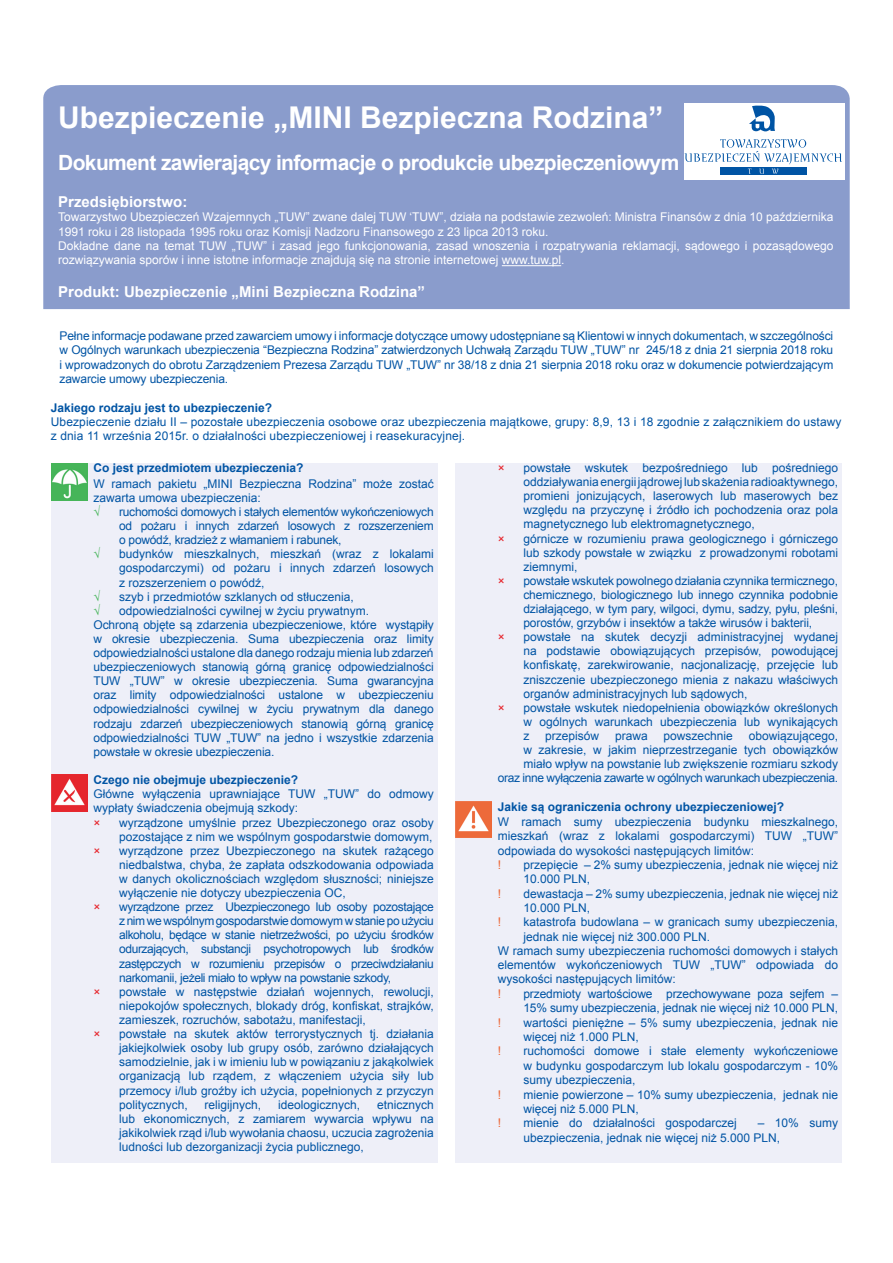
<style>
.page{position:relative;width:893px;height:1263px;background:#fff}
.page>*{position:absolute;margin:0;border:0;box-sizing:border-box;transform-origin:0 0}
.t1{font:700 30px "Arial";color:#fff}
.t2{font:700 21px "Arial";letter-spacing:-.03em;color:#fff}
.t3{font:700 15px "Arial";color:#fff}
.t4{font:12px/14.1px "Arial";color:#0054a4;text-align:justify}
.t5{font:12px/14.4px "Arial";color:#fff}
.t6{font:700 12px "Arial";color:#0054a4}
.t7{font:12px "Arial";color:#e6262d}
.t8{font:12px "Arial";color:#ed6a3a}
.t9{font:12px "Arial";color:#45b459}
</style>
<div class="page">
<div style="left:43px;top:85px;width:807px;height:224px;background:#8a9ccc"></div>
<div style="left:684px;top:103px;width:160px;height:76px;background:#fff"></div>
<svg style="left:749px;top:105px;width:26px;height:26px"></svg>
<div style="left:720px;top:168px;width:86px;height:7px;background:#0054a4"></div>
<svg style="left:684px;top:139px;width:158px;height:35px"></svg>
<hr style="left:502px;top:265px;width:59px;height:1px;background:#fff">
<div style="left:455px;top:463px;width:387px;height:700px;background:#eeeff8"></div>
<div style="left:51px;top:464px;width:387px;height:699px;background:#eeeff8"></div>
<img style="left:51px;top:464px;width:36px;height:36px">
<img style="left:51px;top:775px;width:36px;height:36px">
<img style="left:455px;top:801px;width:36px;height:37px">
<h1 class="t1" style="left:58px;top:97px;width:607px">Ubezpieczenie „MINI Bezpieczna Rodzina”</h1>
<h2 class="t2" style="left:58px;top:149px;width:623px">Dokument zawierający informacje o produkcie ubezpieczeniowym</h2>
<p class="t3" style="left:58px;top:192px;width:131px">Przedsiębiorstwo:</p>
<p class="t5" style="left:58px;top:210px;width:777px">Towarzystwo Ubezpieczeń Wzajemnych „TUW” zwane dalej TUW ‘TUW”, działa na podstawie zezwoleń: Ministra Finansów z dnia 10 października 1991 roku i 28 listopada 1995 roku oraz Komisji Nadzoru Finansowego z 23 lipca 2013 roku.<br>Dokładne dane na temat TUW „TUW” i zasad jego funkcjonowania, zasad wnoszenia i rozpatrywania reklamacji, sądowego i pozasądowego rozwiązywania sporów i inne istotne informacje znajdują się na stronie internetowej www.tuw.pl.</p>
<p class="t3" style="left:58px;top:282px;width:368px">Produkt: Ubezpieczenie „Mini Bezpieczna Rodzina”</p>
<p class="t4" style="left:60px;top:329px;width:775px">Pełne informacje podawane przed zawarciem umowy i informacje dotyczące umowy udostępniane są Klientowi w innych dokumentach, w szczególności w Ogólnych warunkach ubezpieczenia “Bezpieczna Rodzina” zatwierdzonych Uchwałą Zarządu TUW „TUW” nr 245/18 z dnia 21 sierpnia 2018 roku i wprowadzonych do obrotu Zarządzeniem Prezesa Zarządu TUW „TUW” nr 38/18 z dnia 21 sierpnia 2018 roku oraz w dokumencie potwierdzającym zawarcie umowy ubezpieczenia.</p>
<p class="t6" style="left:51px;top:399px;width:223px">Jakiego rodzaju jest to ubezpieczenie?</p>
<p class="t4" style="left:51px;top:415px;width:792px">Ubezpieczenie działu II – pozostałe ubezpieczenia osobowe oraz ubezpieczenia majątkowe, grupy: 8,9, 13 i 18 zgodnie z załącznikiem do ustawy z dnia 11 września 2015r. o działalności ubezpieczeniowej i reasekuracyjnej.</p>
<p class="t6" style="left:94px;top:460px;width:212px">Co jest przedmiotem ubezpieczenia?</p>
<p class="t4" style="left:94px;top:477px;width:342px">W ramach pakietu „MINI Bezpieczna Rodzina” może zostać zawarta umowa ubezpieczenia:</p>
<p class="t9" style="left:94px;top:504px;width:8px">√</p>
<p class="t4" style="left:119px;top:505px;width:316px">ruchomości domowych i stałych elementów wykończeniowych od pożaru i innych zdarzeń losowych z rozszerzeniem o powódź, kradzież z włamaniem i rabunek,</p>
<p class="t9" style="left:94px;top:546px;width:8px">√</p>
<p class="t4" style="left:119px;top:547px;width:316px">budynków mieszkalnych, mieszkań (wraz z lokalami gospodarczymi) od pożaru i innych zdarzeń losowych z rozszerzeniem o powódź,</p>
<p class="t9" style="left:94px;top:589px;width:8px">√</p>
<p class="t4" style="left:119px;top:589px;width:236px">szyb i przedmiotów szklanych od stłuczenia,</p>
<p class="t9" style="left:94px;top:603px;width:8px">√</p>
<p class="t4" style="left:94px;top:604px;width:342px;text-align:left;text-indent:26px">odpowiedzialności cywilnej w życiu prywatnym.<br>Ochroną objęte są zdarzenia ubezpieczeniowe, które wystąpiły w okresie ubezpieczenia. Suma ubezpieczenia oraz limity odpowiedzialności ustalone dla danego rodzaju mienia lub zdarzeń ubezpieczeniowych stanowią górną granicę odpowiedzialności TUW „TUW” w okresie ubezpieczenia. Suma gwarancyjna oraz limity odpowiedzialności ustalone w ubezpieczeniu odpowiedzialności cywilnej w życiu prywatnym dla danego rodzaju zdarzeń ubezpieczeniowych stanowią górną granicę odpowiedzialności TUW „TUW” na jedno i wszystkie zdarzenia powstałe w okresie ubezpieczenia.</p>
<p class="t6" style="left:94px;top:772px;width:206px">Czego nie obejmuje ubezpieczenie?</p>
<p class="t4" style="left:94px;top:787px;width:342px">Główne wyłączenia uprawniające TUW „TUW” do odmowy wypłaty świadczenia obejmują szkody:</p>
<p class="t7" style="left:94px;top:814px;width:9px">×</p>
<p class="t4" style="left:119px;top:815px;width:316px">wyrządzone umyślnie przez Ubezpieczonego oraz osoby pozostające z nim we wspólnym gospodarstwie domowym,</p>
<p class="t7" style="left:94px;top:843px;width:9px">×</p>
<p class="t4" style="left:119px;top:844px;width:316px">wyrządzone przez Ubezpieczonego na skutek rażącego niedbalstwa, chyba, że zapłata odszkodowania odpowiada w danych okolicznościach względom słuszności; niniejsze wyłączenie nie dotyczy ubezpieczenia OC,</p>
<p class="t7" style="left:94px;top:899px;width:9px">×</p>
<p class="t4" style="left:119px;top:900px;width:316px">wyrządzone przez Ubezpieczonego lub osoby pozostające z nim we wspólnym gospodarstwie domowym w stanie po użyciu alkoholu, będące w stanie nietrzeźwości, po użyciu środków odurzających, substancji psychotropowych lub środków zastępczych w rozumieniu przepisów o przeciwdziałaniu narkomanii, jeżeli miało to wpływ na powstanie szkody,</p>
<p class="t7" style="left:94px;top:984px;width:9px">×</p>
<p class="t4" style="left:119px;top:985px;width:316px">powstałe w następstwie działań wojennych, rewolucji, niepokojów społecznych, blokady dróg, konfiskat, strajków, zamieszek, rozruchów, sabotażu, manifestacji,</p>
<p class="t7" style="left:94px;top:1026px;width:9px">×</p>
<p class="t4" style="left:119px;top:1027px;width:316px">powstałe na skutek aktów terrorystycznych tj. działania jakiejkolwiek osoby lub grupy osób, zarówno działających samodzielnie, jak i w imieniu lub w powiązaniu z jakąkolwiek organizacją lub rządem, z włączeniem użycia siły lub przemocy i/lub groźby ich użycia, popełnionych z przyczyn politycznych,</p>
<p class="t4" style="left:119px;top:1097px;width:316px;text-indent:258px">etnicznych lub ekonomicznych, z zamiarem wywarcia wpływu na jakikolwiek rząd i/lub wywołania chaosu, uczucia zagrożenia ludności lub dezorganizacji życia publicznego,</p>
<p class="t4" style="left:205px;top:1097px;width:58px">religijnych,</p>
<p class="t4" style="left:278px;top:1097px;width:84px">ideologicznych,</p>
<p class="t7" style="left:498px;top:460px;width:9px">×</p>
<p class="t4" style="left:523px;top:461px;width:316px">powstałe wskutek bezpośredniego lub pośredniego oddziaływania energii jądrowej lub skażenia radioaktywnego, promieni jonizujących, laserowych lub maserowych bez względu na przyczynę i źródło ich pochodzenia oraz pola magnetycznego lub elektromagnetycznego,</p>
<p class="t7" style="left:498px;top:530px;width:9px">×</p>
<p class="t4" style="left:523px;top:531px;width:316px">górnicze w rozumieniu prawa geologicznego i górniczego lub szkody powstałe w związku z prowadzonymi robotami ziemnymi,</p>
<p class="t7" style="left:498px;top:573px;width:9px">×</p>
<p class="t4" style="left:523px;top:574px;width:316px">powstałe wskutek powolnego działania czynnika termicznego, chemicznego, biologicznego lub innego czynnika podobnie działającego, w tym pary, wilgoci, dymu, sadzy, pyłu, pleśni, porostów, grzybów i insektów a także wirusów i bakterii,</p>
<p class="t7" style="left:498px;top:629px;width:9px">×</p>
<p class="t4" style="left:523px;top:630px;width:316px">powstałe na skutek decyzji administracyjnej wydanej na podstawie obowiązujących przepisów, powodującej konfiskatę, zarekwirowanie, nacjonalizację, przejęcie lub zniszczenie ubezpieczonego mienia z nakazu właściwych organów administracyjnych lub sądowych,</p>
<p class="t7" style="left:498px;top:700px;width:9px">×</p>
<p class="t4" style="left:523px;top:701px;width:316px">powstałe wskutek niedopełnienia obowiązków określonych w ogólnych warunkach ubezpieczenia lub wynikających z</p>
<p class="t4" style="left:545px;top:729px;width:56px">przepisów</p>
<p class="t4" style="left:615px;top:729px;width:34px">prawa</p>
<p class="t4" style="left:663px;top:729px;width:71px">powszechnie</p>
<p class="t4" style="left:498px;top:729px;width:342px;text-align:right">obowiązującego,<br>w zakresie, w jakim nieprzestrzeganie tych obowiązków miało wpływ na powstanie lub zwiększenie rozmiaru szkody<br>oraz inne wyłączenia zawarte w ogólnych warunkach ubezpieczenia.</p>
<p class="t6" style="left:498px;top:798px;width:288px">Jakie są ograniczenia ochrony ubezpieczeniowej?</p>
<p class="t4" style="left:498px;top:815px;width:342px">W ramach sumy ubezpieczenia budynku mieszkalnego, mieszkań (wraz z lokalami gospodarczymi) TUW „TUW” odpowiada do wysokości następujących limitów:</p>
<p class="t8" style="left:498px;top:857px;width:5px">!</p>
<p class="t4" style="left:523px;top:858px;width:316px">przepięcie – 2% sumy ubezpieczenia, jednak nie więcej niż<br>10.000 PLN,</p>
<p class="t8" style="left:498px;top:886px;width:5px">!</p>
<p class="t4" style="left:523px;top:886px;width:316px">dewastacja – 2% sumy ubezpieczenia, jednak nie więcej niż<br>10.000 PLN,</p>
<p class="t8" style="left:498px;top:914px;width:5px">!</p>
<p class="t4" style="left:523px;top:915px;width:316px">katastrofa budowlana – w granicach sumy ubezpieczenia,</p>
<p class="t4" style="left:523px;top:929px;width:188px">jednak nie więcej niż 300.000 PLN.</p>
<p class="t4" style="left:498px;top:944px;width:342px">W ramach sumy ubezpieczenia ruchomości domowych i stałych</p>
<p class="t4" style="left:498px;top:958px;width:342px">elementów wykończeniowych TUW „TUW” odpowiada do</p>
<p class="t4" style="left:498px;top:972px;width:180px">wysokości następujących limitów:</p>
<p class="t8" style="left:498px;top:986px;width:5px">!</p>
<p class="t4" style="left:523px;top:986px;width:316px">przedmioty wartościowe przechowywane poza sejfem –<br>15% sumy ubezpieczenia, jednak nie więcej niż 10.000 PLN,</p>
<p class="t8" style="left:498px;top:1014px;width:5px">!</p>
<p class="t4" style="left:523px;top:1015px;width:316px">wartości pieniężne – 5% sumy ubezpieczenia, jednak nie więcej niż 1.000 PLN,</p>
<p class="t8" style="left:498px;top:1043px;width:5px">!</p>
<p class="t4" style="left:523px;top:1044px;width:316px">ruchomości domowe i stałe elementy wykończeniowe w budynku gospodarczym lub lokalu gospodarczym - 10% sumy ubezpieczenia,</p>
<p class="t8" style="left:498px;top:1086px;width:5px">!</p>
<p class="t4" style="left:523px;top:1087px;width:316px">mienie powierzone – 10% sumy ubezpieczenia, jednak nie więcej niż 5.000 PLN,</p>
<p class="t8" style="left:498px;top:1115px;width:5px">!</p>
<p class="t4" style="left:523px;top:1116px;width:215px">mienie do działalności gospodarczej</p>
<p class="t4" style="left:523px;top:1116px;width:316px;text-indent:234px">– 10% sumy ubezpieczenia, jednak nie więcej niż 5.000 PLN,</p>
</div>
